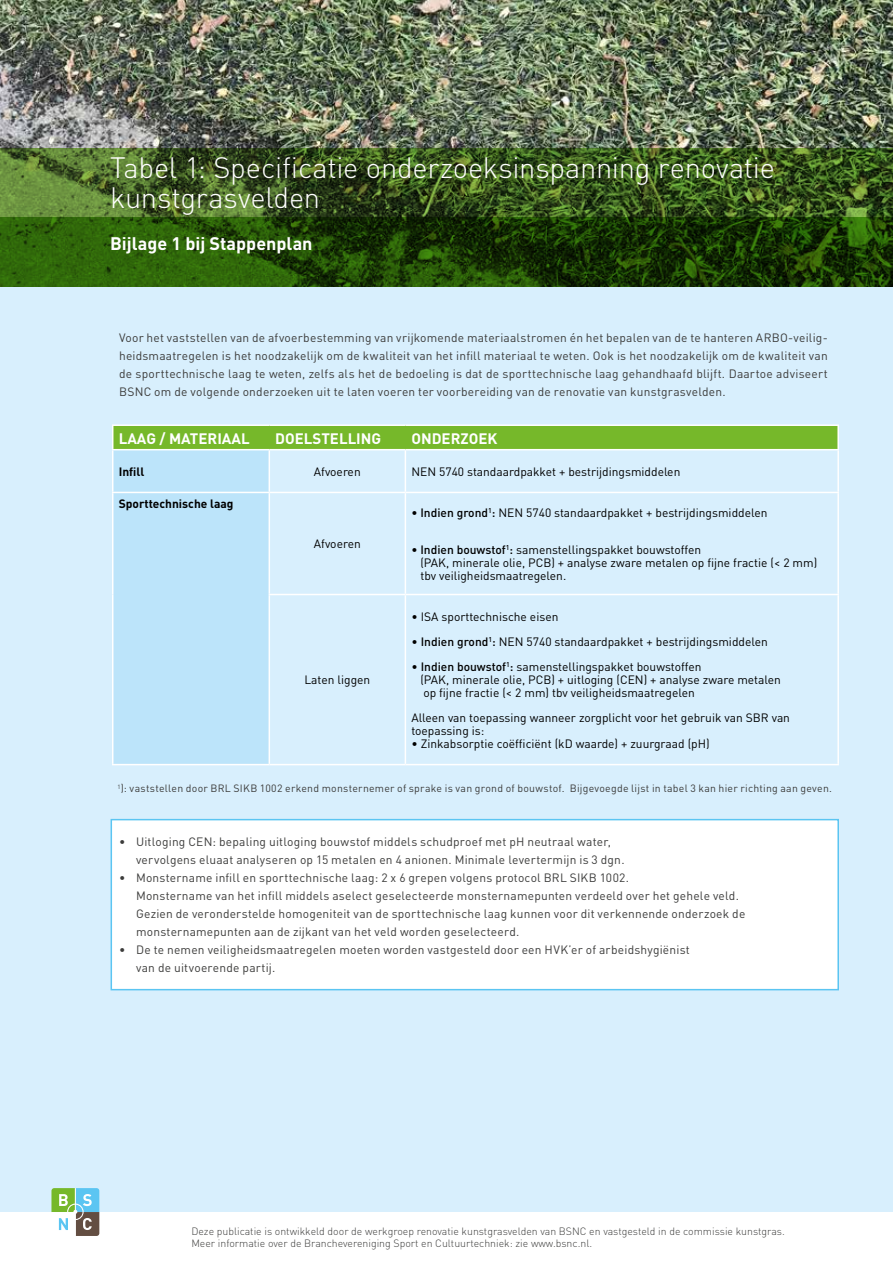
<style>
.page{position:relative;width:893px;height:1263px;background:#fff}
.page>*{position:absolute;margin:0;border:0;box-sizing:border-box;transform-origin:0 0}
.t1{font:300 29.1px/30px "DIN";letter-spacing:-.01em;color:#fff}
.t2{font:700 18px "DIN";color:#fff}
.t3{font:700 15px "DIN";color:#fff}
.t4{font:12px/18px "DIN";letter-spacing:.015em;color:#3c3c3b}
.t5{font:12px/12.9px "DIN";color:#000}
.t6{font:700 12px "DIN";color:#000}
.t7{font:300 10.5px/12.6px "DIN";color:#3c3c3b}
.t8{font:10.5px "DIN";letter-spacing:.02em;color:#3c3c3b}
.s1{font-weight:500}
</style>
<div class="page">
<img style="left:0;top:0;width:893px;height:149px">
<div style="left:0;top:287px;width:893px;height:925px;background:#d8effd"></div>
<svg style="left:0;top:149px;width:893px;height:69px;background:#3f5b22"></svg>
<svg style="left:0;top:218px;width:893px;height:69px;background:#204606"></svg>
<svg style="left:51px;top:1188px;width:48px;height:48px"></svg>
<div style="left:111px;top:819px;width:728px;height:171px;background:#fff;border:2px solid #5bc5f2"></div>
<div style="left:114px;top:451px;width:154px;height:313px;background:#bce4fa"></div>
<hr style="left:112px;top:424px;width:157px;height:2px;background:#fff">
<div style="left:112px;top:426px;width:725px;height:23px;background:#76b82a"></div>
<hr style="left:269px;top:424px;width:136px;height:2px;background:#fff">
<hr style="left:405px;top:424px;width:434px;height:2px;background:#fff">
<hr style="left:837px;top:426px;width:2px;height:23px;background:#fff">
<hr style="left:269px;top:449px;width:136px;height:1px;background:#fff">
<hr style="left:405px;top:449px;width:434px;height:1px;background:#fff">
<hr style="left:405px;top:450px;width:1px;height:42px;background:#fff">
<hr style="left:837px;top:450px;width:2px;height:42px;background:#fff">
<hr style="left:269px;top:492px;width:136px;height:1px;background:#fff">
<hr style="left:405px;top:492px;width:434px;height:1px;background:#fff">
<hr style="left:405px;top:493px;width:1px;height:101px;background:#fff">
<hr style="left:837px;top:493px;width:2px;height:101px;background:#fff">
<hr style="left:269px;top:594px;width:136px;height:1px;background:#fff">
<hr style="left:405px;top:594px;width:434px;height:1px;background:#fff">
<hr style="left:405px;top:595px;width:1px;height:169px;background:#fff">
<hr style="left:837px;top:595px;width:2px;height:169px;background:#fff">
<hr style="left:269px;top:764px;width:136px;height:1px;background:#fff">
<hr style="left:405px;top:764px;width:434px;height:1px;background:#fff">
<hr style="left:112px;top:449px;width:157px;height:1px;background:#fff">
<hr style="left:112px;top:450px;width:1px;height:42px;background:#fff">
<hr style="left:269px;top:450px;width:1px;height:42px;background:#fff">
<hr style="left:112px;top:492px;width:157px;height:1px;background:#fff">
<hr style="left:112px;top:493px;width:1px;height:101px;background:#fff">
<hr style="left:269px;top:493px;width:1px;height:101px;background:#fff">
<hr style="left:112px;top:594px;width:1px;height:170px;background:#fff">
<hr style="left:269px;top:595px;width:1px;height:169px;background:#fff">
<hr style="left:112px;top:764px;width:157px;height:1px;background:#fff">
<h1 class="t1" style="left:110px;top:153px;width:666px">Tabel 1: Specificatie onderzoeksinspanning renovatie kunstgrasvelden</h1>
<h2 class="t2" style="left:110px;top:232px;width:204px">Bijlage 1 bij Stappenplan</h2>
<p class="t4" style="left:119px;top:328px;width:710px;text-align:justify">Voor het vaststellen van de afvoerbestemming van vrijkomende materiaalstromen én het bepalen van de te hanteren ARBO-veilig&shy;heidsmaatregelen is het noodzakelijk om de kwaliteit van het infill materiaal te weten. Ook is het noodzakelijk om de kwaliteit van de sporttechnische laag te weten, zelfs als het de bedoeling is dat de sporttechnische laag gehandhaafd blijft. Daartoe adviseert BSNC om de volgende onderzoeken uit te laten voeren ter voorbereiding van de renovatie van kunstgrasvelden.</p>
<p class="t3" style="left:119px;top:428px;width:132px">LAAG / MATERIAAL</p>
<p class="t3" style="left:275px;top:428px;width:107px">DOELSTELLING</p>
<p class="t3" style="left:411px;top:428px;width:88px">ONDERZOEK</p>
<p class="t6" style="left:119px;top:464px;width:27px">Infill</p>
<p class="t5" style="left:314px;top:465px;width:48px">Afvoeren</p>
<p class="t5" style="left:411px;top:465px;width:271px">NEN 5740 standaardpakket + bestrijdingsmiddelen</p>
<p class="t6" style="left:119px;top:496px;width:116px">Sporttechnische laag</p>
<p class="t5" style="left:314px;top:537px;width:48px">Afvoeren</p>
<p class="t5" style="left:411px;top:505px;width:358px"><span class="s1">• Indien grond</span><sup>1</sup><span class="s1">:</span> NEN 5740 standaardpakket + bestrijdingsmiddelen</p>
<p class="t5" style="left:420px;top:543px;width:398px;text-indent:-9px"><span class="s1">• Indien bouwstof</span><sup>1</sup><span class="s1">:</span> samenstellingspakket bouwstoffen<br>(PAK, minerale olie, PCB) + analyse zware metalen op fijne fractie (&lt; 2 mm) tbv veiligheidsmaatregelen.</p>
<p class="t5" style="left:304px;top:673px;width:67px">Laten liggen</p>
<p class="t5" style="left:411px;top:610px;width:149px">• ISA sporttechnische eisen</p>
<p class="t5" style="left:411px;top:635px;width:358px">• <span class="s1">Indien grond</span><sup>1</sup><span class="s1">:</span> NEN 5740 standaardpakket + bestrijdingsmiddelen</p>
<p class="t5" style="left:420px;top:660px;width:362px;text-indent:-9px">• <span class="s1">Indien bouwstof</span><sup>1</sup><span class="s1">:</span> samenstellingspakket bouwstoffen<br>(PAK, minerale olie, PCB) + uitloging (CEN) + analyse zware metalen op fijne fractie (&lt; 2 mm) tbv veiligheidsmaatregelen</p>
<p class="t5" style="left:411px;top:711px;width:380px">Alleen van toepassing wanneer zorgplicht voor het gebruik van SBR van toepassing is:</p>
<p class="t5" style="left:411px;top:737px;width:300px">• Zinkabsorptie coëfficiënt (kD waarde) + zuurgraad (pH)</p>
<p class="t8" style="left:118px;top:782px;width:716px"><sup>1</sup>): vaststellen door BRL SIKB 1002 erkend monsternemer of sprake is van grond of bouwstof. Bijgevoegde lijst in tabel 3 kan hier richting aan geven.</p>
<p class="t4" style="left:136px;top:832px;width:490px;text-indent:-17px">• Uitloging CEN: bepaling uitloging bouwstof middels schudproef met pH neutraal water, vervolgens eluaat analyseren op 15 metalen en 4 anionen. Minimale levertermijn is 3 dgn.</p>
<p class="t4" style="left:136px;top:868px;width:611px;text-indent:-17px">• Monstername infill en sporttechnische laag: 2 x 6 grepen volgens protocol BRL SIKB 1002.<br>Monstername van het infill middels aselect geselecteerde monsternamepunten verdeeld over het gehele veld.<br>Gezien de veronderstelde homogeniteit van de sporttechnische laag kunnen voor dit verkennende onderzoek de monsternamepunten aan de zijkant van het veld worden geselecteerd.</p>
<p class="t4" style="left:136px;top:940px;width:555px;text-indent:-17px">• De te nemen veiligheidsmaatregelen moeten worden vastgesteld door een HVK’er of arbeidshygiënist van de uitvoerende partij.</p>
<p class="t7" style="left:191px;top:1225px;width:595px">Deze publicatie is ontwikkeld door de werkgroep renovatie kunstgrasvelden van BSNC en vastgesteld in de commissie kunstgras.<br>Meer informatie over de Branchevereniging Sport en Cultuurtechniek: zie www.bsnc.nl.</p>
</div>
